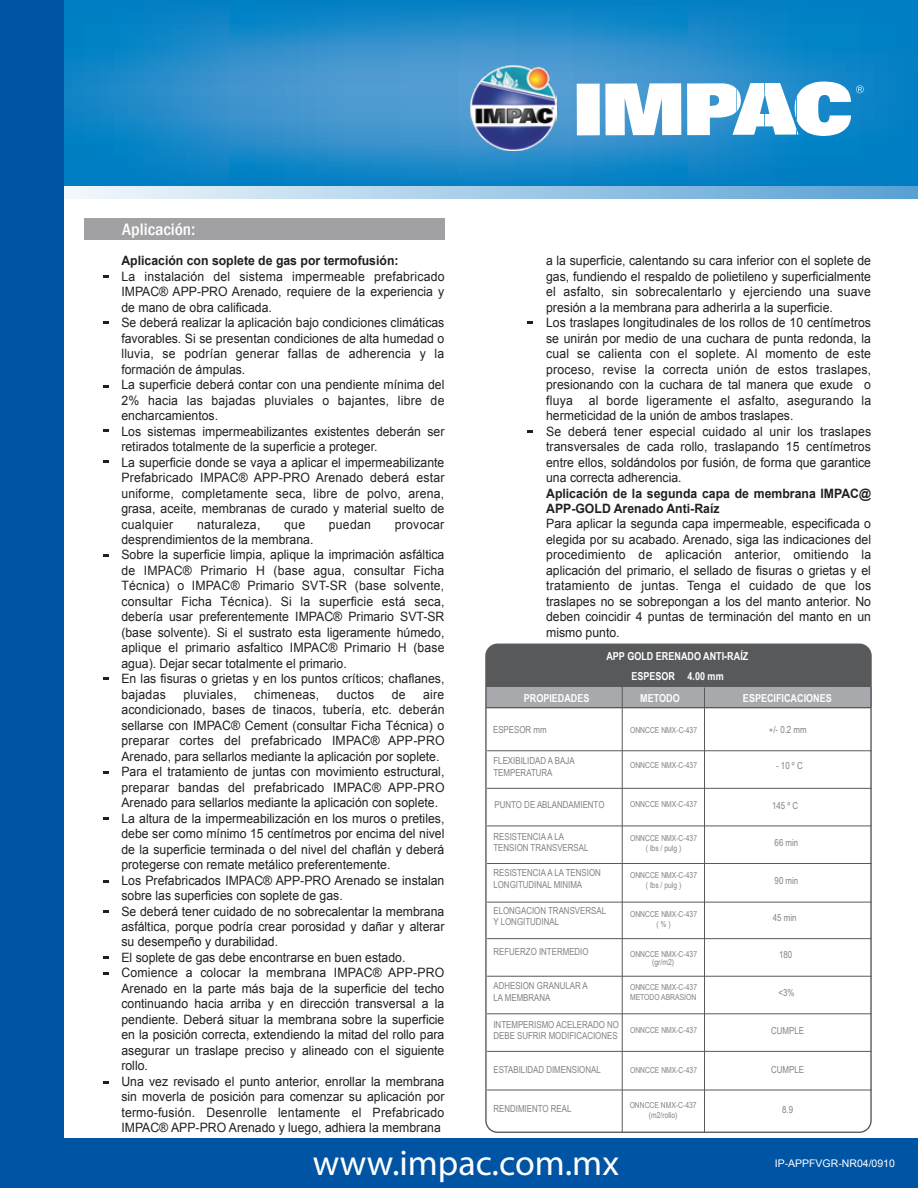
<style>
.page{position:relative;width:918px;height:1188px;background:#fff}
.page>*{position:absolute;margin:0;border:0;box-sizing:border-box;transform-origin:0 0}
.t1{font:36px "Myriad";color:#fff}
.t2{font:500 condensed 17.1px "Franklin Gothic";color:#fff;scale:1.05 1}
.t3{font:12.9px/15.5px "Arial";color:#231f20;scale:.95 1}
.t4{font:700 12.9px/15.5px "Arial";color:#231f20;scale:.95 1}
.t5{font:12.9px "Arial";letter-spacing:.02em;color:#231f20;scale:.95 1}
.t6{font:12.9px "Arial";letter-spacing:.025em;color:#231f20;scale:.95 1}
.t7{font:700 10.95px "Arial Narrow";color:#fff}
.t8{font:10.5px "Arial";color:#fff}
.t9{font:9.6px/11.6px "Arial Narrow";color:#808285}
.t10{font:8.25px/9.9px "Arial Narrow";color:#808285;text-align:center}
</style>
<div class="page">
<svg style="left:64px;top:0;width:854px;height:187px;background:#1e89c8"></svg>
<svg style="left:64px;top:187px;width:854px;height:11px;background:#a5cce7"></svg>
<div style="left:0;top:1139px;width:918px;height:49px;background:#0054a4"></div>
<div style="left:84px;top:218px;width:361px;height:22px;background:#a1a1a4"></div>
<div style="left:0;top:0;width:64px;height:1184px;background:#0054a4"></div>
<img style="left:471px;top:65px;width:85px;height:86px">
<svg style="left:104px;top:275px;width:5px;height:3px"></svg>
<svg style="left:527px;top:430px;width:5px;height:3px"></svg>
<svg style="left:527px;top:321px;width:5px;height:3px"></svg>
<svg style="left:104px;top:321px;width:5px;height:3px"></svg>
<svg style="left:104px;top:385px;width:5px;height:3px"></svg>
<svg style="left:104px;top:429px;width:5px;height:3px"></svg>
<svg style="left:104px;top:460px;width:5px;height:3px"></svg>
<svg style="left:104px;top:554px;width:5px;height:3px"></svg>
<svg style="left:104px;top:677px;width:5px;height:3px"></svg>
<svg style="left:104px;top:817px;width:5px;height:3px"></svg>
<svg style="left:104px;top:956px;width:5px;height:3px"></svg>
<svg style="left:104px;top:972px;width:5px;height:3px"></svg>
<svg style="left:104px;top:910px;width:5px;height:3px"></svg>
<hr style="left:487px;top:750px;width:385px;height:1px;background:#58595b">
<hr style="left:487px;top:826px;width:385px;height:1px;background:#58595b">
<hr style="left:487px;top:863px;width:385px;height:1px;background:#58595b">
<hr style="left:487px;top:902px;width:385px;height:1px;background:#58595b">
<hr style="left:487px;top:938px;width:385px;height:1px;background:#58595b">
<hr style="left:487px;top:976px;width:385px;height:1px;background:#58595b">
<hr style="left:487px;top:1013px;width:385px;height:1px;background:#58595b">
<hr style="left:487px;top:1051px;width:385px;height:1px;background:#58595b">
<hr style="left:487px;top:1090px;width:385px;height:1px;background:#58595b">
<hr style="left:487px;top:788px;width:385px;height:1px;background:#58595b">
<div style="left:487px;top:644px;width:383px;height:64px;background:#58595b"></div>
<div style="left:486px;top:687px;width:385px;height:19px;background:#a7a9ac"></div>
<hr style="left:704px;top:688px;width:1px;height:445px;background:#58595b">
<hr style="left:622px;top:687px;width:1px;height:445px;background:#58595b">
<svg style="left:577px;top:81px;width:287px;height:55px"></svg>
<h2 class="t2" style="left:122px;top:218px;width:71px">Aplicación:</h2>
<p class="t4" style="left:121px;top:254px;width:293px">Aplicación con soplete de gas por termofusión:</p>
<p class="t3" style="left:121px;top:269px;width:342px">La instalación del sistema impermeable prefabricado IMPAC® APP-PRO Arenado, requiere de la experiencia y de mano de obra calificada.<br>Se deberá realizar la aplicación bajo condiciones climáticas favorables. Si se presentan condiciones de alta humedad o lluvia, se podrían generar fallas de adherencia y la formación de ámpulas.<br>La superficie deberá contar con una pendiente mínima del 2% hacia las bajadas pluviales o bajantes, libre de encharcamientos.<br>Los sistemas impermeabilizantes existentes deberán ser retirados totalmente de la superficie a proteger.<br>La superficie donde se vaya a aplicar el impermeabilizante Prefabricado IMPAC® APP-PRO Arenado deberá estar uniforme, completamente seca, libre de polvo, arena, grasa, aceite, membranas de curado y material suelto de cualquier</p>
<p class="t3" style="left:546px;top:253px;width:344px">a la superficie, calentando su cara inferior con el soplete de gas, fundiendo el respaldo de polietileno y superficialmente el asfalto, sin sobrecalentarlo y ejerciendo una suave presión a la membrana para adherirla a la superficie.<br>Los traslapes longitudinales de los rollos de 10 centímetros se unirán por medio de una cuchara de punta redonda, la cual se calienta con el soplete. Al momento de este proceso, revise la correcta unión de estos traslapes, presionando con la cuchara de tal manera que exude o fluya al borde ligeramente el asfalto, asegurando la hermeticidad de la unión de ambos traslapes.<br>Se deberá tener especial cuidado al unir los traslapes transversales de cada rollo, traslapando 15 centímetros entre ellos, soldándolos por fusión, de forma que garantice una correcta adherencia.</p>
<p class="t4" style="left:546px;top:486px;width:344px">Aplicación de la segunda capa de membrana IMPAC@<br>APP-GOLD Arenado Anti-Raíz</p>
<p class="t3" style="left:546px;top:516px;width:344px;text-align:justify">Para aplicar la segunda capa impermeable, especificada o elegida por su acabado. Arenado, siga las indicaciones del procedimiento de aplicación anterior, omitiendo la aplicación del primario, el sellado de fisuras o grietas y el tratamiento de juntas. Tenga el cuidado de que los traslapes no se sobrepongan a los del manto anterior. No deben coincidir 4 puntas de terminación del manto en un mismo punto.</p>
<p class="t6" style="left:197px;top:516px;width:68px">naturaleza,</p>
<p class="t3" style="left:284px;top:516px;width:24px">que</p>
<p class="t3" style="left:329px;top:516px;width:46px">puedan</p>
<p class="t6" style="left:395px;top:516px;width:54px">provocar</p>
<p class="t3" style="left:121px;top:532px;width:342px">desprendimientos de la membrana.<br>Sobre la superficie limpia, aplique la imprimación asfáltica de IMPAC® Primario H (base agua, consultar Ficha Técnica) o IMPAC® Primario SVT-SR (base solvente, consultar Ficha Técnica). Si la superficie está seca, debería usar preferentemente IMPAC® Primario SVT-SR (base solvente). Si el sustrato esta ligeramente húmedo, aplique el primario asfaltico IMPAC® Primario H (base agua). Dejar secar totalmente el primario.<br>En las fisuras o grietas y en los puntos críticos; chaflanes, bajadas</p>
<p class="t7" style="left:606px;top:647px;width:143px">APP GOLD ERENADO ANTI-RAÍZ</p>
<p class="t7" style="left:631px;top:667px;width:94px">ESPESOR 4.00 mm</p>
<p class="t3" style="left:121px;top:687px;width:342px;text-indent:302px">aire acondicionado, bases de tinacos, tubería, etc. deberán sellarse con IMPAC® Cement (consultar Ficha Técnica) o preparar cortes del prefabricado IMPAC® APP-PRO Arenado, para sellarlos mediante la aplicación por soplete.<br>Para el tratamiento de juntas con movimiento estructural, preparar bandas del prefabricado IMPAC® APP-PRO Arenado para sellarlos mediante la aplicación con soplete.<br>La altura de la impermeabilización en los muros o pretiles, debe ser como mínimo 15 centímetros por encima del nivel de la superficie terminada o del nivel del chaflán y deberá protegerse con remate metálico preferentemente.<br>Los Prefabricados IMPAC® APP-PRO Arenado se instalan sobre las superficies con soplete de gas.<br>Se deberá tener cuidado de no sobrecalentar la membrana asfáltica, porque podría crear porosidad y dañar y alterar su desempeño y durabilidad.<br>El soplete de gas debe encontrarse en buen estado.<br>Comience a colocar la membrana IMPAC® APP-PRO Arenado en la parte más baja de la superficie del techo continuando hacia arriba y en dirección transversal a la pendiente. Deberá situar la membrana sobre la superficie en la posición correcta, extendiendo la mitad del rollo para asegurar un traslape preciso y alineado con el siguiente rollo.<br>Una vez revisado el punto anterior, enrollar la membrana sin moverla de posición para comenzar su aplicación por termo-fusión. Desenrolle lentamente el Prefabricado IMPAC® APP-PRO Arenado y luego, adhiera la membrana</p>
<h1 class="t1" style="left:313px;top:1140px;width:308px">www.impac.com.mx</h1>
<p class="t5" style="left:183px;top:686px;width:58px">pluviales,</p>
<p class="t5" style="left:254px;top:686px;width:70px">chimeneas,</p>
<p class="t3" style="left:337px;top:687px;width:41px">ductos</p>
<p class="t3" style="left:392px;top:687px;width:16px">de</p>
<p class="t7" style="left:524px;top:689px;width:67px">PROPIEDADES</p>
<p class="t7" style="left:640px;top:689px;width:41px">METODO</p>
<p class="t7" style="left:743px;top:690px;width:90px">ESPECIFICACIONES</p>
<p class="t9" style="left:493px;top:723px;width:55px">ESPESOR mm</p>
<p class="t10" style="left:630px;top:725px;width:68px">ONNCCE NMX-C-437</p>
<p class="t9" style="left:769px;top:723px;width:39px">+/- 0.2 mm</p>
<p class="t9" style="left:493px;top:754px;width:83px">FLEXIBILIDAD A BAJA<br>TEMPERATURA</p>
<p class="t10" style="left:630px;top:760px;width:68px">ONNCCE NMX-C-437</p>
<p class="t10" style="left:630px;top:799px;width:68px">ONNCCE NMX-C-437</p>
<p class="t9" style="left:776px;top:760px;width:28px">- 10 º C</p>
<p class="t9" style="left:772px;top:799px;width:28px">145 º C</p>
<p class="t9" style="left:495px;top:799px;width:111px">PUNTO DE ABLANDAMIENTO</p>
<p class="t9" style="left:493px;top:830px;width:97px">RESISTENCIA A LA<br>TENSION TRANSVERSAL</p>
<p class="t9" style="left:493px;top:867px;width:109px">RESISTENCIA A LA TENSION<br>LONGITUDINAL MINIMA</p>
<p class="t9" style="left:493px;top:904px;width:114px">ELONGACION TRANSVERSAL<br>Y LONGITUDINAL</p>
<p class="t9" style="left:493px;top:946px;width:97px">REFUERZO INTERMEDIO</p>
<p class="t9" style="left:493px;top:980px;width:96px">ADHESION GRANULAR A<br>LA MEMBRANA</p>
<p class="t9" style="left:493px;top:1018px;width:127px">INTEMPERISMO ACELERADO NO<br>DEBE SUFRIR MODIFICACIONES</p>
<p class="t10" style="left:630px;top:833px;width:68px">ONNCCE NMX-C-437 ( lbs / pulg )</p>
<p class="t10" style="left:630px;top:870px;width:68px">ONNCCE NMX-C-437 ( lbs / pulg )</p>
<p class="t10" style="left:630px;top:909px;width:68px">ONNCCE NMX-C-437 ( % )</p>
<p class="t10" style="left:630px;top:950px;width:68px;line-height:7.9px">ONNCCE NMX-C-437 (gr/m2)</p>
<p class="t9" style="left:775px;top:837px;width:25px">66 min</p>
<p class="t9" style="left:775px;top:875px;width:25px">90 min</p>
<p class="t9" style="left:773px;top:911px;width:25px">45 min</p>
<p class="t9" style="left:779px;top:948px;width:15px">180</p>
<p class="t10" style="left:630px;top:981px;width:68px;text-align:left">ONNCCE NMX-C-437<br>METODO ABRASION</p>
<p class="t9" style="left:779px;top:986px;width:18px">&lt;3%</p>
<p class="t10" style="left:630px;top:1025px;width:68px">ONNCCE NMX-C-437</p>
<p class="t9" style="left:771px;top:1024px;width:34px">CUMPLE</p>
<p class="t9" style="left:493px;top:1063px;width:109px">ESTABILIDAD DIMENSIONAL</p>
<p class="t9" style="left:771px;top:1063px;width:34px">CUMPLE</p>
<p class="t10" style="left:630px;top:1065px;width:68px">ONNCCE NMX-C-437</p>
<p class="t10" style="left:630px;top:1100px;width:68px">ONNCCE NMX-C-437 (m2/rollo)</p>
<p class="t9" style="left:493px;top:1102px;width:79px">RENDIMIENTO REAL</p>
<p class="t9" style="left:782px;top:1103px;width:12px">8.9</p>
<p class="t8" style="left:775px;top:1156px;width:122px">IP-APPFVGR-NR04/0910</p>
</div>
